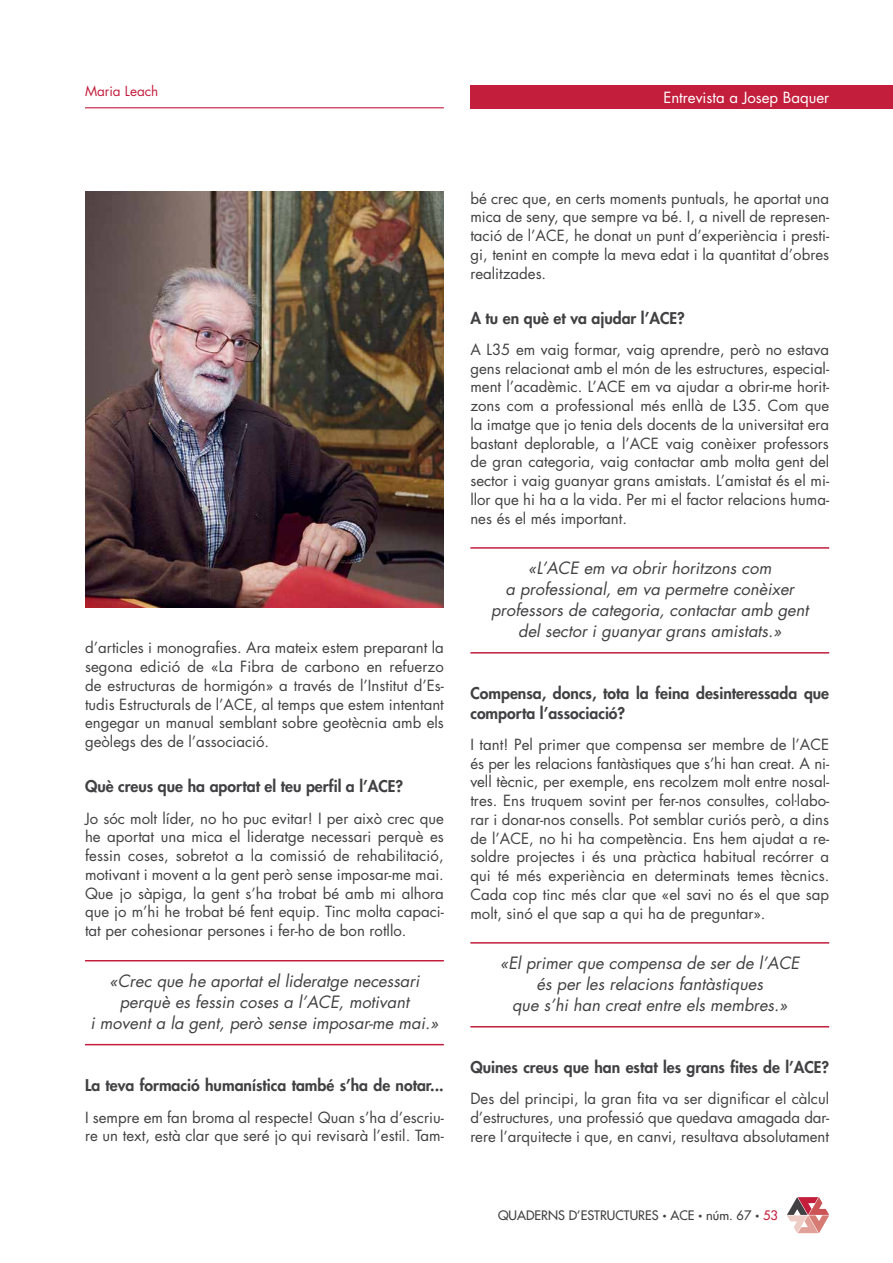
<style>
.page{position:relative;width:893px;height:1263px;background:#fff}
.page>*{position:absolute;margin:0;border:0;box-sizing:border-box;transform-origin:0 0}
.t1{font:italic 16.5px/21px "Futura Std";color:#414042;text-align:center}
.t2{font:800 15.75px/19.5px "Futura Std";color:#414042}
.t3{font:15px/18.8px "Futura Std";color:#414042;text-align:justify}
.t4{font:15px "Futura Std";color:#fff}
.t5{font:13.5px "Futura Std";color:#c31f3d}
.t6{font:500 12.75px "Futura Std";color:#414042}
.s1{font-size:7.65px}
.s2{color:#c31f3d}
</style>
<div class="page">
<hr style="left:85px;top:107px;width:359px;height:1px;background:#c31f3d">
<div style="left:470px;top:85px;width:423px;height:24px;background:#c31f3d"></div>
<svg style="left:787px;top:1197px;width:42px;height:36px"></svg>
<hr style="left:85px;top:960px;width:359px;height:1px;background:#c31f3d">
<hr style="left:85px;top:1044px;width:359px;height:1px;background:#c31f3d">
<hr style="left:470px;top:547px;width:359px;height:2px;background:#c31f3d">
<hr style="left:470px;top:652px;width:359px;height:1px;background:#c31f3d">
<hr style="left:470px;top:942px;width:359px;height:1px;background:#c31f3d">
<hr style="left:470px;top:1026px;width:359px;height:1px;background:#c31f3d">
<img style="left:85px;top:191px;width:359px;height:416px">
<p class="t5" style="left:85px;top:83px;width:75px">Maria Leach</p>
<p class="t4" style="left:663px;top:88px;width:167px">Entrevista a Josep Baquer</p>
<p class="t3" style="left:85px;top:639px;width:360px">d’articles i monografies. Ara mateix estem preparant la segona edició de «La Fibra de carbono en refuerzo de estructuras de hormigón» a través de l’Institut d’Es&shy;tudis Estructurals de l’ACE, al temps que estem intentant engegar un manual semblant sobre geotècnia amb els geòlegs des de l’associació.</p>
<p class="t2" style="left:85px;top:777px;width:320px">Què creus que ha aportat el teu perfil a l’ACE?</p>
<p class="t3" style="left:85px;top:809px;width:360px">Jo sóc molt líder, no ho puc evitar! I per això crec que he aportat una mica el lideratge necessari perquè es fessin coses, sobretot a la comissió de rehabilitació, motivant i movent a la gent però sense imposar-me mai.<br>Que jo sàpiga, la gent s’ha trobat bé amb mi alhora que jo m’hi he trobat bé fent equip. Tinc molta capaci&shy;tat per cohesionar persones i fer-ho de bon rotllo.</p>
<p class="t1" style="left:90px;top:971px;width:349px">«Crec que he aportat el lideratge necessari perquè es fessin coses a l’ACE, motivant<br>i movent a la gent, però sense imposar-me mai.»</p>
<p class="t2" style="left:85px;top:1075px;width:360px">La teva formació humanística també s’ha de notar...</p>
<p class="t3" style="left:85px;top:1108px;width:360px">I sempre em fan broma al respecte! Quan s’ha d’escriu&shy;re un text, està clar que seré jo qui revisarà l’estil. Tam-</p>
<p class="t3" style="left:470px;top:189px;width:360px">bé crec que, en certs moments puntuals, he aportat una mica de seny, que sempre va bé. I , a nivell de represen&shy;tació de l’ACE, he donat un punt d’experiència i presti&shy;gi, tenint en compte la meva edat i la quantitat d’obres realitzades.</p>
<p class="t2" style="left:470px;top:308px;width:216px">A tu en què et va ajudar l’ACE?</p>
<p class="t3" style="left:470px;top:340px;width:360px">A L35 em vaig formar, vaig aprendre, però no estava gens relacionat amb el món de les estructures, especial&shy;ment l’acadèmic. L’ACE em va ajudar a obrir-me horit&shy;zons com a professional més enllà de L35. Com que la imatge que jo tenia dels docents de la universitat era bastant deplorable, a l’ACE vaig conèixer professors de gran categoria, vaig contactar amb molta gent del sector i vaig guanyar grans amistats. L’amistat és el mi&shy;llor que hi ha a la vida. Per mi el factor relacions huma&shy;nes és el més important.</p>
<p class="t1" style="left:491px;top:558px;width:319px">«L’ACE em va obrir horitzons com<br>a professional, em va permetre conèixer professors de categoria, contactar amb gent del sector i guanyar grans amistats.»</p>
<p class="t2" style="left:470px;top:683px;width:360px">Compensa, doncs, tota la feina desinteressada que comporta l’associació?</p>
<p class="t3" style="left:470px;top:735px;width:360px">I tant! Pel primer que compensa ser membre de l’ACE és per les relacions fantàstiques que s’hi han creat. A ni&shy;vell tècnic, per exemple, ens recolzem molt entre nosal&shy;tres. Ens truquem sovint per fer-nos consultes, col·labo&shy;rar i donar-nos consells. Pot semblar curiós però, a dins de l’ACE, no hi ha competència. Ens hem ajudat a re&shy;soldre projectes i és una pràctica habitual recórrer a qui té més experiència en determinats temes tècnics.<br>Cada cop tinc més clar que «el savi no és el que sap molt, sinó el que sap a qui ha de preguntar».</p>
<p class="t1" style="left:500px;top:953px;width:301px">«El primer que compensa de ser de l’ACE és per les relacions fantàstiques<br>que s’hi han creat entre els membres.»</p>
<p class="t2" style="left:470px;top:1057px;width:360px">Quines creus que han estat les grans fites de l’ACE?</p>
<p class="t3" style="left:470px;top:1089px;width:360px">Des del principi, la gran fita va ser dignificar el càlcul d’estructures, una professió que quedava amagada dar&shy;rere l’arquitecte i que, en canvi, resultava absolutament</p>
<p class="t6" style="left:498px;top:1208px;width:281px">QUADERNS D’ESTRUCTURES <span class="s1">•</span> ACE <span class="s1">•</span> núm. 67 <span class="s1">•</span> <span class="s2">53</span></p>
</div>
